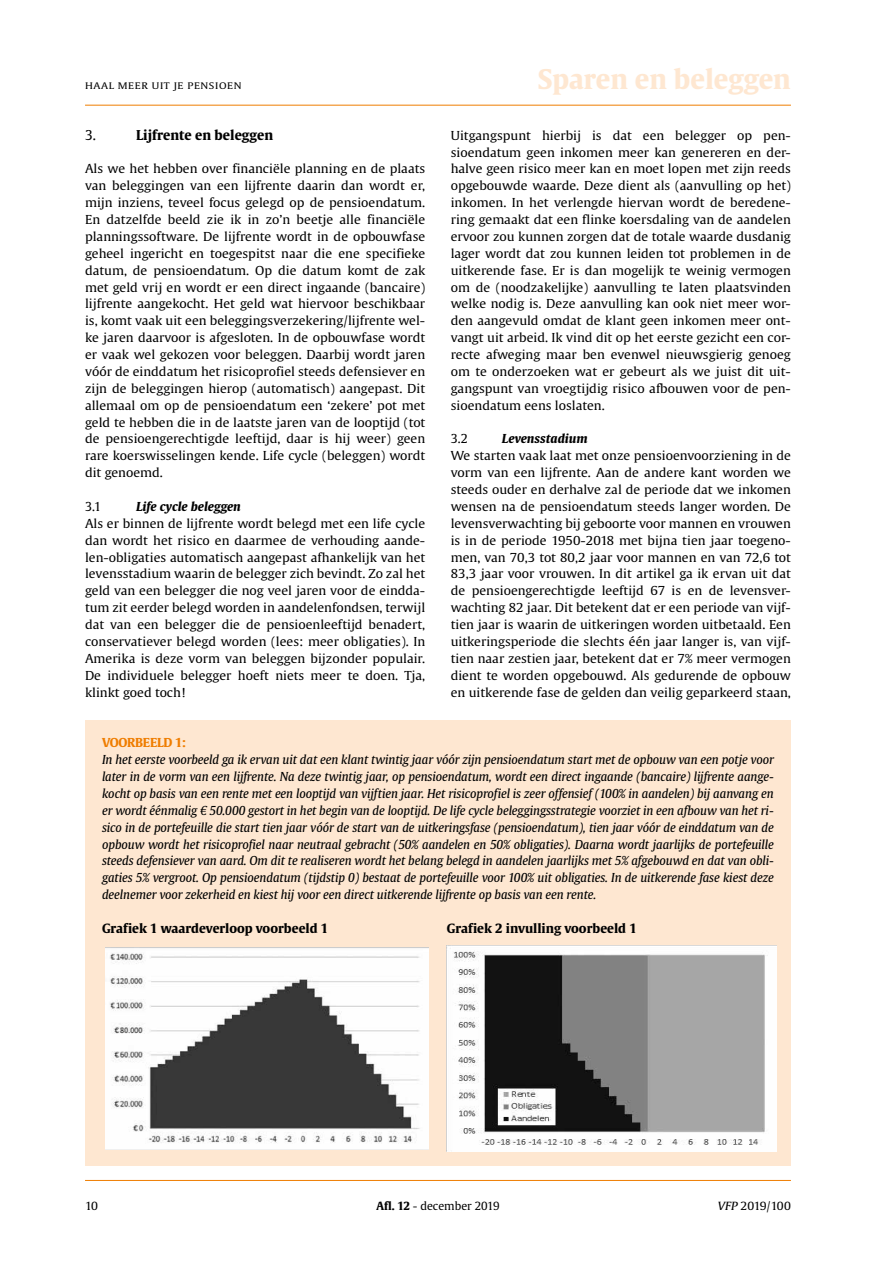
<style>
.page{position:relative;width:893px;height:1263px;background:#fff}
.page>*{position:absolute;margin:0;border:0;box-sizing:border-box;transform-origin:0 0}
.t1{font:700 27px "Thieme Gulliver 2008";color:#fee7d1}
.t2{font:700 13.5px "Thieme Gulliver 2008";color:#000}
.t3{font:13.5px "Thieme Gulliver 2008";color:#000}
.t4{font:700 12.75px "Thieme Gulliver 2008";color:#000}
.t5{font:12.3px/17px "Thieme Gulliver 2008";color:#000;text-align:justify;scale:1.05 1}
.t6{font:italic 12.3px/17px "Thieme Gulliver 2008";letter-spacing:-.01em;color:#000;text-align:justify}
.t7{font:italic 700 12.3px "Thieme Gulliver 2008";color:#000}
.t8{font:700 12.3px "Thieme Gulliver 2008";letter-spacing:-.02em;color:#ef7d00}
.t9{font:12.3px "Thieme Gulliver 2008";color:#000}
.t10{font:11.25px "Thieme Gulliver 2008";color:#000}
.t11{font:11.25px "Thieme Gulliver 2008";color:#000;scale:1.05 1}
.t12{font:9px "Thieme Gulliver 2008";color:#000;scale:1.17 1}
.s1{font-weight:700}
.s2{font-style:italic}
</style>
<div class="page">
<hr style="left:85px;top:1180px;width:706px;height:1px;background:#ef7d00">
<div style="left:85px;top:720px;width:706px;height:30px;background:#fee7d1"></div>
<div style="left:85px;top:746px;width:706px;height:419px;background:#fee7d1"></div>
<img style="left:106px;top:947px;width:323px;height:202px">
<img style="left:447px;top:946px;width:329px;height:205px">
<svg style="left:85px;top:104px;width:706px;height:1px"></svg>
<hr style="left:85px;top:105px;width:706px;height:1px;background:#ef7d00">
<p class="t12" style="left:85px;top:79px;width:36px">Haal mee</p>
<p class="t12" style="left:141px;top:79px;width:51px">r uit je pen-sioen</p>
<p class="t3" style="left:85px;top:125px;width:12px">3.</p>
<p class="t2" style="left:136px;top:124px;width:139px">Lijfrente en beleggen</p>
<p class="t5" style="left:85px;top:160px;width:326px">Als we het hebben over financiële planning en de plaats van beleggingen van een lijfrente daarin dan wordt er, mijn inziens, teveel focus gelegd op de pensioendatum.<br>En datzelfde beeld zie ik in zo’n beetje alle financiële planningssoftware. De lijfrente wordt in de opbouwfase geheel ingericht en toegespitst naar die ene specifieke datum, de pensioendatum. Op die datum komt de zak met geld vrij en wordt er een direct ingaande (bancaire) lijfrente aangekocht. Het geld wat hiervoor beschikbaar is, komt vaak uit een beleggingsverzekering/lijfrente wel&shy;ke jaren daarvoor is afgesloten. In de opbouwfase wordt er vaak wel gekozen voor beleggen. Daarbij wordt jaren vóór de einddatum het risicoprofiel steeds defensiever en zijn de beleggingen hierop (automatisch) aangepast. Dit allemaal om op de pensioendatum een ‘zekere’ pot met geld te hebben die in de laatste jaren van de looptijd (tot de pensioengerechtigde leeftijd, daar is hij weer) geen rare koerswisselingen kende. Life cycle (beleggen) wordt dit genoemd.</p>
<p class="t9" style="left:85px;top:497px;width:18px">3.1</p>
<p class="t7" style="left:136px;top:497px;width:106px">Life cycle beleggen</p>
<p class="t5" style="left:85px;top:514px;width:325px">Als er binnen de lijfrente wordt belegd met een life cycle dan wordt het risico en daarmee de verhouding aande&shy;len-obligaties automatisch aangepast afhankelijk van het levensstadium waarin de belegger zich bevindt. Zo zal het geld van een belegger die nog veel jaren voor de eindda&shy;tum zit eerder belegd worden in aandelenfondsen, terwijl dat van een belegger die de pensioenleeftijd benadert, conservatiever belegd worden (lees: meer obligaties). In Amerika is deze vorm van beleggen bijzonder populair.<br>De individuele belegger hoeft niets meer te doen. Tja, klinkt goed toch!</p>
<h1 class="t1" style="left:538px;top:57px;width:254px">Sparen en beleggen</h1>
<p class="t5" style="left:451px;top:126px;width:325px">Uitgangspunt hierbij is dat een belegger op pen&shy;sioendatum geen inkomen meer kan genereren en der&shy;halve geen risico meer kan en moet lopen met zijn reeds opgebouwde waarde. Deze dient als (aanvulling op het) inkomen. In het verlengde hiervan wordt de beredene&shy;ring gemaakt dat een flinke koersdaling van de aandelen ervoor zou kunnen zorgen dat de totale waarde dusdanig lager wordt dat zou kunnen leiden tot problemen in de uitkerende fase. Er is dan mogelijk te weinig vermogen om de (noodzakelijke) aanvulling te laten plaatsvinden welke nodig is. Deze aanvulling kan ook niet meer wor&shy;den aangevuld omdat de klant geen inkomen meer ont&shy;vangt uit arbeid. Ik vind dit op het eerste gezicht een cor&shy;recte afweging maar ben evenwel nieuwsgierig genoeg om te onderzoeken wat er gebeurt als we juist dit uit&shy;gangspunt van vroegtijdig risico afbouwen voor de pen&shy;sioendatum eens loslaten.</p>
<p class="t9" style="left:451px;top:430px;width:19px">3.2</p>
<p class="t7" style="left:502px;top:429px;width:88px">Levensstadium</p>
<p class="t5" style="left:451px;top:447px;width:325px">We starten vaak laat met onze pensioenvoorziening in de vorm van een lijfrente. Aan de andere kant worden we steeds ouder en derhalve zal de periode dat we inkomen wensen na de pensioendatum steeds langer worden. De levensverwachting bij geboorte voor mannen en vrouwen is in de periode 1950-2018 met bijna tien jaar toegeno&shy;men, van 70,3 tot 80,2 jaar voor mannen en van 72,6 tot 83,3 jaar voor vrouwen. In dit artikel ga ik ervan uit dat de pensioengerechtigde leeftijd 67 is en de levensver&shy;wachting 82 jaar. Dit betekent dat er een periode van vijf&shy;tien jaar is waarin de uitkeringen worden uitbetaald. Een uitkeringsperiode die slechts één jaar langer is, van vijf&shy;tien naar zestien jaar, betekent dat er 7% meer vermogen dient te worden opgebouwd. Als gedurende de opbouw en uitkerende fase de gelden dan veilig geparkeerd staan,</p>
<p class="t8" style="left:102px;top:733px;width:85px">VOORBEELD 1:</p>
<p class="t6" style="left:102px;top:751px;width:673px">In het eerste voorbeeld ga ik ervan uit dat een klant twintig jaar vóór zijn pensioendatum start met de opbouw van een potje voor later in de vorm van een lijfrente. Na deze twintig jaar, op pensioendatum, wordt een direct ingaande (bancaire) lijfrente aange&shy;kocht op basis van een rente met een looptijd van vijftien jaar. Het risicoprofiel is zeer offensief (100% in aandelen) bij aanvang en er wordt éénmalig € 50.000 gestort in het begin van de looptijd. De life cycle beleggingsstrategie voorziet in een afbouw van het ri&shy;sico in de portefeuille die start tien jaar vóór de start van de uitkeringsfase (pensioendatum), tien jaar vóór de einddatum van de opbouw wordt het risicoprofiel naar neutraal gebracht (50% aandelen en 50% obligaties). Daarna wordt jaarlijks de portefeuille steeds defensiever van aard. Om dit te realiseren wordt het belang belegd in aandelen jaarlijks met 5% afgebouwd en dat van obli&shy;gaties 5% vergroot. Op pensioendatum (tijdstip 0) bestaat de portefeuille voor 100% uit obligaties. In de uitkerende fase kiest deze deelnemer voor zekerheid en kiest hij voor een direct uitkerende lijfrente op basis van een rente.</p>
<p class="t4" style="left:102px;top:918px;width:228px">Grafiek 1 waardeverloop voorbeeld 1</p>
<p class="t4" style="left:447px;top:918px;width:191px">Grafiek 2 invulling voorbeeld 1</p>
<p class="t11" style="left:85px;top:1198px;width:14px">10</p>
<p class="t10" style="left:376px;top:1198px;width:125px"><span class="s1">Afl. 12</span> - december 2019</p>
<p class="t11" style="left:718px;top:1198px;width:71px"><span class="s2">VFP</span> 2019/100</p>
</div>
